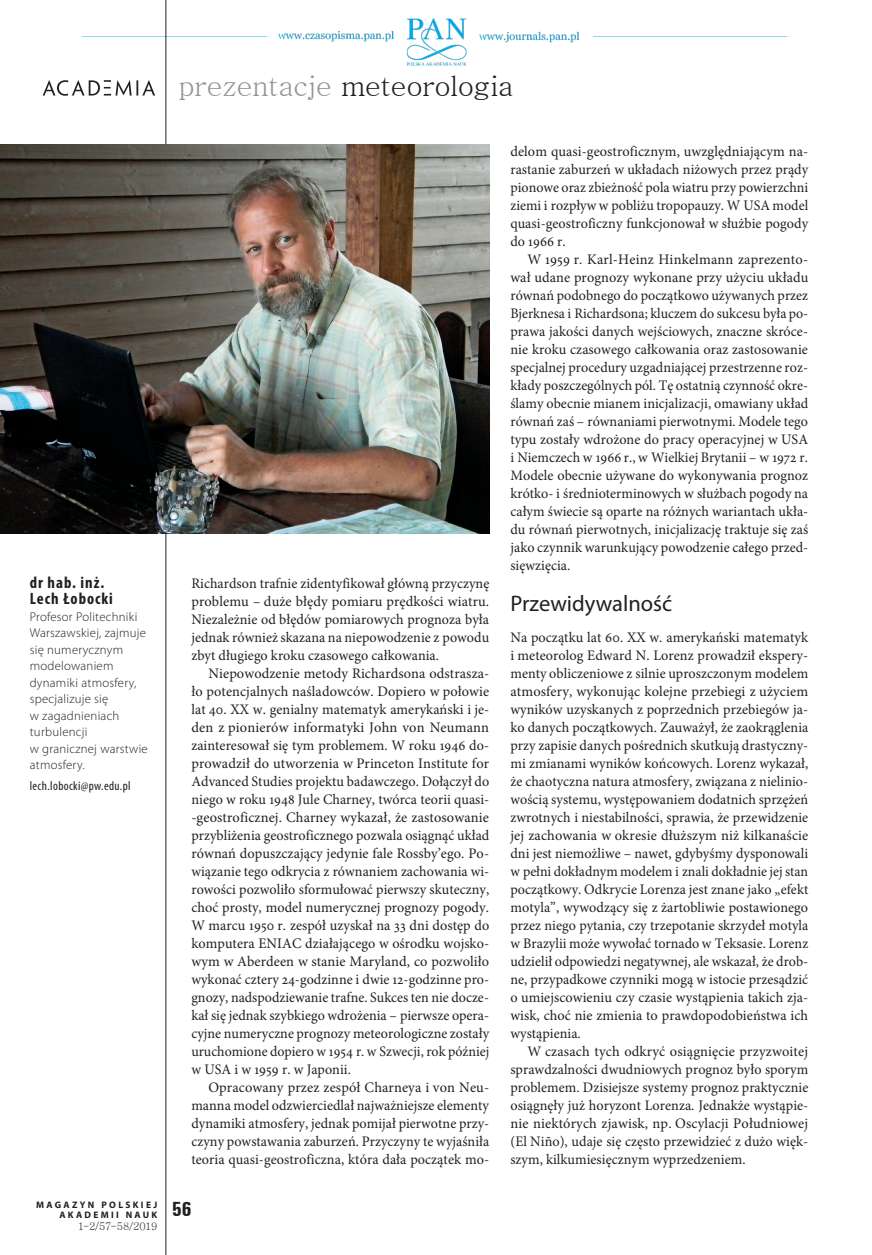
<style>
.page{position:relative;width:872px;height:1255px;background:#fff}
.page>*{position:absolute;margin:0;border:0;box-sizing:border-box;transform-origin:0 0}
.t1{font:28.5px "Batang";letter-spacing:-.02em;color:#231f20}
.t2{font:22.5px "Myriad Pro";color:#231f20}
.t3{font:700 condensed 21px "Unitus TEE";color:#231f20}
.t4{font:700 condensed 16.5px/16.5px "Myriad Pro";letter-spacing:.06em;color:#231f20}
.t5{font:14.55px/18px "Minion Pro";letter-spacing:.005em;color:#231f20;text-align:justify}
.t6{font:300 12.75px/16.5px "Myriad Pro";letter-spacing:.02em;color:#231f20}
.t7{font:condensed 12.75px "Myriad Pro";letter-spacing:.03em;color:#231f20}
.t8{font:10.5px "Batang";letter-spacing:-.035em;color:#231f20}
.t9{font:700 9.45px/10.5px "Myriad Pro";letter-spacing:.245em;color:#231f20;text-align:right}
.s1{color:#939598}
</style>
<div class="page">
<img style="left:82px;top:15px;width:706px;height:54px">
<hr style="left:166px;top:0;width:1px;height:1254px;background:#231f20">
<img style="left:0;top:145px;width:489px;height:388px">
<svg style="left:43px;top:80px;width:112px;height:16px"></svg>
<h1 class="t1" style="left:179px;top:71px;width:336px"><span class="s1">prezentacje</span> meteorologia</h1>
<p class="t4" style="left:30px;top:573px;width:85px">dr hab. inż.<br>Lech Łobocki</p>
<p class="t6" style="left:30px;top:608px;width:119px">Profesor Politechniki<br>Warszawskiej, zajmuje się numerycznym modelowaniem dynamiki atmosfery, specjalizuje się<br>w zagadnieniach turbulencji<br>w granicznej warstwie atmosfery.</p>
<p class="t7" style="left:30px;top:778px;width:102px">lech.lobocki@pw.edu.pl</p>
<p class="t9" style="left:36px;top:1198px;width:123px">MAGAZYN POLSKIEJ<br>AKADEMII NAUK</p>
<p class="t8" style="left:78px;top:1221px;width:81px">1-2/57-58/2019</p>
<p class="t5" style="left:191px;top:574px;width:299px">Richardson trafnie zidentyfikował główną przyczynę problemu – duże błędy pomiaru prędkości wiatru.<br>Niezależnie od błędów pomiarowych prognoza była jednak również skazana na niepowodzenie z powodu zbyt długiego kroku czasowego całkowania.</p>
<p class="t5" style="left:191px;top:664px;width:299px;text-indent:17px">Niepowodzenie metody Richardsona odstrasza&shy;ło potencjalnych naśladowców. Dopiero w połowie lat 40. XX w. genialny matematyk amerykański i je&shy;den z pionierów informatyki John von Neumann zainteresował się tym problemem. W roku 1946 do&shy;prowadził do utworzenia w Princeton Institute for Advanced Studies projektu badawczego. Dołączył do niego w roku 1948 Jule Charney, twórca teorii quasi--geostroficznej. Charney wykazał, że zastosowanie przybliżenia geostroficznego pozwala osiągnąć układ równań dopuszczający jedynie fale Rossby’ego. Po&shy;wiązanie tego odkrycia z równaniem zachowania wi&shy;rowości pozwoliło sformułować pierwszy skuteczny, choć prosty, model numerycznej prognozy pogody.<br>W marcu 1950 r. zespół uzyskał na 33 dni dostęp do komputera ENIAC działającego w ośrodku wojsko&shy;wym w Aberdeen w stanie Maryland, co pozwoliło wykonać cztery 24-godzinne i dwie 12-godzinne pro&shy;gnozy, nadspodziewanie trafne. Sukces ten nie docze&shy;kał się jednak szybkiego wdrożenia – pierwsze opera&shy;cyjne numeryczne prognozy meteorologiczne zostały uruchomione dopiero w 1954 r. w Szwecji, rok później w USA i w 1959 r. w Japonii.</p>
<p class="t5" style="left:191px;top:1078px;width:299px;text-indent:17px">Opracowany przez zespół Charneya i von Neu&shy;manna model odzwierciedlał najważniejsze elementy dynamiki atmosfery, jednak pomijał pierwotne przy&shy;czyny powstawania zaburzeń. Przyczyny te wyjaśniła teoria quasi-geostroficzna, która dała początek mo-</p>
<h3 class="t3" style="left:172px;top:1196px;width:21px">56</h3>
<p class="t5" style="left:510px;top:142px;width:299px">delom quasi-geostroficznym, uwzględniającym na&shy;rastanie zaburzeń w układach niżowych przez prądy pionowe oraz zbieżność pola wiatru przy powierzchni ziemi i rozpływ w pobliżu tropopauzy. W USA model quasi-geostroficzny funkcjonował w służbie pogody do 1966 r.</p>
<p class="t5" style="left:510px;top:250px;width:299px;text-indent:17px">W 1959 r. Karl-Heinz Hinkelmann zaprezento&shy;wał udane prognozy wykonane przy użyciu układu równań podobnego do początkowo używanych przez Bjerknesa i Richardsona; kluczem do sukcesu była po&shy;prawa jakości danych wejściowych, znaczne skróce&shy;nie kroku czasowego całkowania oraz zastosowanie specjalnej procedury uzgadniającej przestrzenne roz&shy;kłady poszczególnych pól. Tę ostatnią czynność okre&shy;ślamy obecnie mianem inicjalizacji, omawiany układ równań zaś – równaniami pierwotnymi. Modele tego typu zostały wdrożone do pracy operacyjnej w USA i Niemczech w 1966 r., w Wielkiej Brytanii – w 1972 r.<br>Modele obecnie używane do wykonywania prognoz krótko- i średnioterminowych w służbach pogody na całym świecie są oparte na różnych wariantach ukła&shy;du równań pierwotnych, inicjalizację traktuje się zaś jako czynnik warunkujący powodzenie całego przed&shy;sięwzięcia.</p>
<h2 class="t2" style="left:510px;top:589px;width:163px">Przewidywalność</h2>
<p class="t5" style="left:510px;top:628px;width:299px">Na początku lat 60. XX w. amerykański matematyk i meteorolog Edward N. Lorenz prowadził ekspery&shy;menty obliczeniowe z silnie uproszczonym modelem atmosfery, wykonując kolejne przebiegi z użyciem wyników uzyskanych z poprzednich przebiegów ja&shy;ko danych początkowych. Zauważył, że zaokrąglenia przy zapisie danych pośrednich skutkują drastyczny&shy;mi zmianami wyników końcowych. Lorenz wykazał, że chaotyczna natura atmosfery, związana z nielinio&shy;wością systemu, występowaniem dodatnich sprzężeń zwrotnych i niestabilności, sprawia, że przewidzenie jej zachowania w okresie dłuższym niż kilkanaście dni jest niemożliwe – nawet, gdybyśmy dysponowali w pełni dokładnym modelem i znali dokładnie jej stan początkowy. Odkrycie Lorenza jest znane jako „efekt motyla”, wywodzący się z żartobliwie postawionego przez niego pytania, czy trzepotanie skrzydeł motyla w Brazylii może wywołać tornado w Teksasie. Lorenz udzielił odpowiedzi negatywnej, ale wskazał, że drob&shy;ne, przypadkowe czynniki mogą w istocie przesądzić o umiejscowieniu czy czasie wystąpienia takich zja&shy;wisk, choć nie zmienia to prawdopodobieństwa ich wystąpienia.</p>
<p class="t5" style="left:510px;top:1042px;width:299px;text-indent:17px">W czasach tych odkryć osiągnięcie przyzwoitej sprawdzalności dwudniowych prognoz było sporym problemem. Dzisiejsze systemy prognoz praktycznie osiągnęły już horyzont Lorenza. Jednakże wystąpie&shy;nie niektórych zjawisk, np. Oscylacji Południowej (El Niño), udaje się często przewidzieć z dużo więk&shy;szym, kilkumiesięcznym wyprzedzeniem.</p>
</div>
